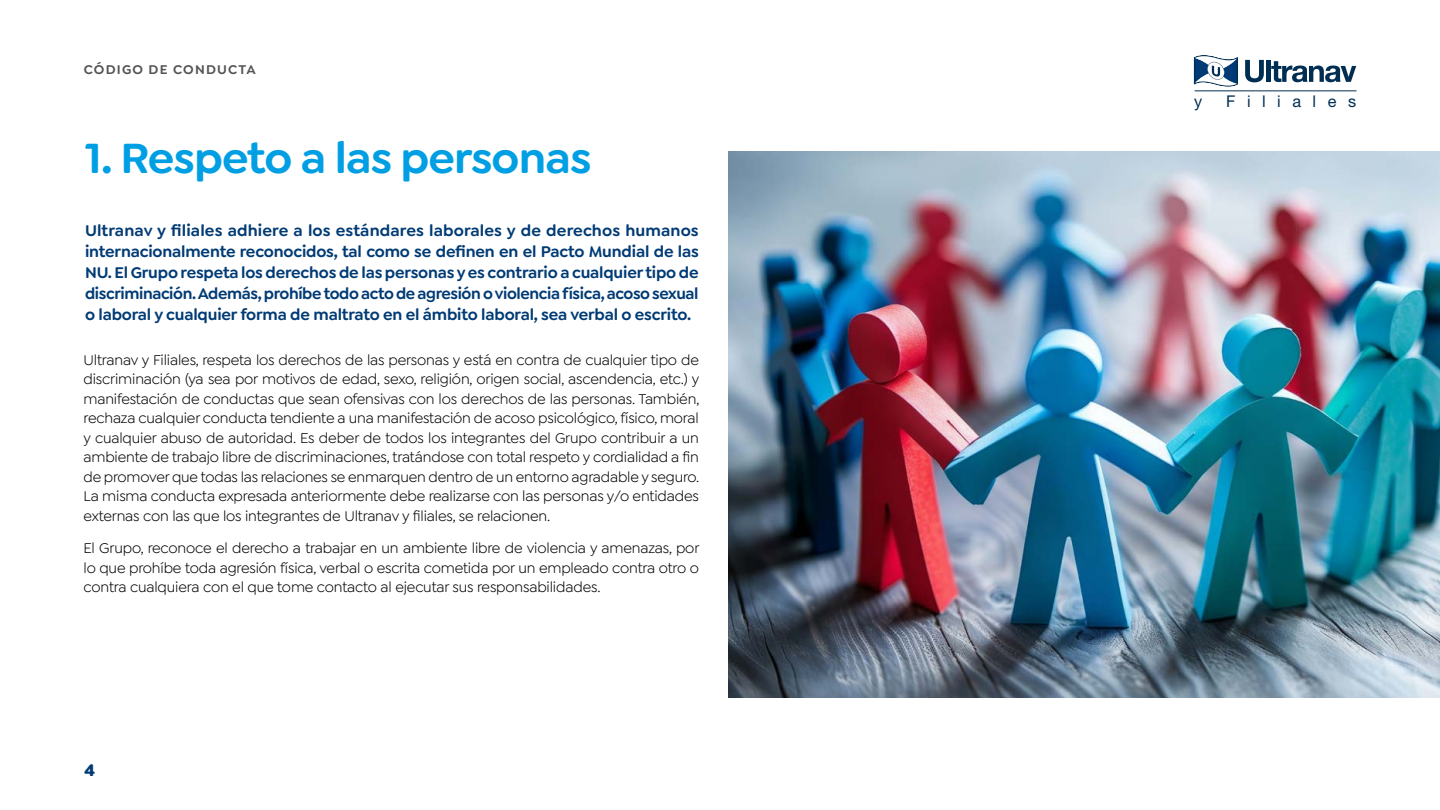
<style>
.page{position:relative;width:1440px;height:810px;background:#fff}
.page>*{position:absolute;margin:0;border:0;box-sizing:border-box;transform-origin:0 0}
.t1{font:600 45px "Goldplay";letter-spacing:-.02em;color:#009fe3}
.t2{font:700 18px "Goldplay";color:#003b75}
.t3{font:600 16.5px/21px "Goldplay";letter-spacing:-.01em;color:#003b75;text-align:justify}
.t4{font:16.2px "Helvetica Neue LT Std";letter-spacing:.71em;color:#002e52}
.t5{font:15px/19.5px "Goldplay";letter-spacing:-.01em;color:#000;text-align:justify}
.t6{font:600 13.5px "Goldplay";letter-spacing:.09em;color:#555454}
</style>
<div class="page">
<svg style="left:1194px;top:55px;width:44px;height:32px"></svg>
<svg style="left:1245px;top:60px;width:19px;height:22px"></svg>
<hr style="left:1266px;top:60px;width:4px;height:22px;background:#002e52">
<svg style="left:1271px;top:61px;width:85px;height:21px"></svg>
<hr style="left:1194px;top:91px;width:162px;height:1px;background:#002e52">
<img style="left:728px;top:152px;width:712px;height:545px">
<p class="t6" style="left:84px;top:61px;width:173px">CÓDIGO DE CONDUCTA</p>
<h1 class="t1" style="left:85px;top:130px;width:508px">1. Respeto a las personas</h1>
<p class="t3" style="left:85px;top:220px;width:615px">Ultranav y filiales adhiere a los estándares laborales y de derechos humanos internacionalmente reconocidos, tal como se definen en el Pacto Mundial de las NU. El Grupo respeta los derechos de las personas y es contrario a cualquier tipo de discriminación. Además, prohíbe todo acto de agresión o violencia física, acoso sexual o laboral y cualquier forma de maltrato en el ámbito laboral, sea verbal o escrito.</p>
<p class="t5" style="left:83px;top:350px;width:617px">Ultranav y Filiales, respeta los derechos de las personas y está en contra de cualquier tipo de discriminación (ya sea por motivos de edad, sexo, religión, origen social, ascendencia, etc.) y manifestación de conductas que sean ofensivas con los derechos de las personas. También, rechaza cualquier conducta tendiente a una manifestación de acoso psicológico, físico, moral y cualquier abuso de autoridad. Es deber de todos los integrantes del Grupo contribuir a un ambiente de trabajo libre de discriminaciones, tratándose con total respeto y cordialidad a fin de promover que todas las relaciones se enmarquen dentro de un entorno agradable y seguro.<br>La misma conducta expresada anteriormente debe realizarse con las personas y/o entidades externas con las que los integrantes de Ultranav y filiales, se relacionen.</p>
<p class="t5" style="left:83px;top:538px;width:617px">El Grupo, reconoce el derecho a trabajar en un ambiente libre de violencia y amenazas, por lo que prohíbe toda agresión física, verbal o escrita cometida por un empleado contra otro o contra cualquiera con el que tome contacto al ejecutar sus responsabilidades.</p>
<p class="t2" style="left:85px;top:758px;width:12px">4</p>
<p class="t4" style="left:1194px;top:92px;width:10px">y</p>
<p class="t4" style="left:1226px;top:92px;width:131px">Filiales</p>
</div>
